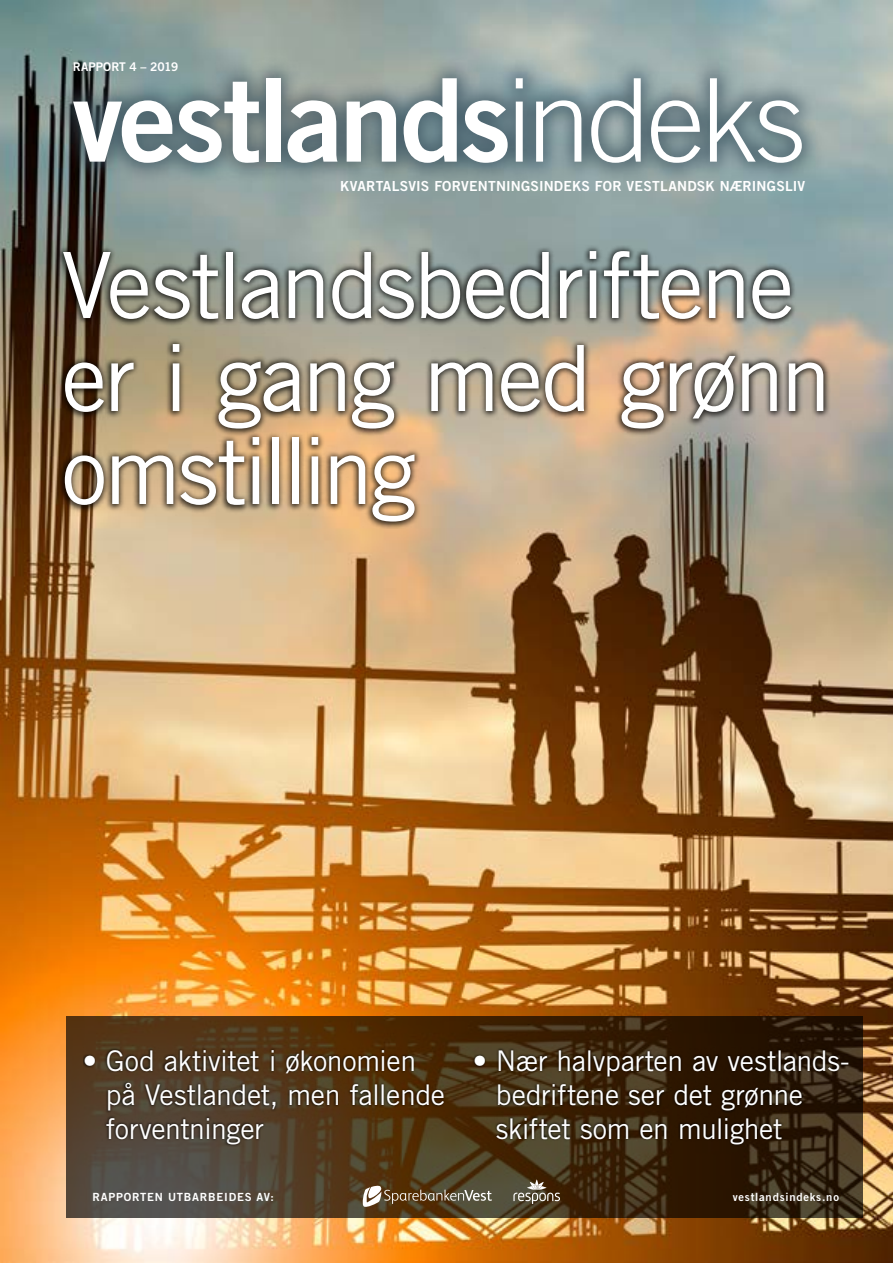
<style>
.page{position:relative;width:893px;height:1263px;background:#fff}
.page>*{position:absolute;margin:0;border:0;box-sizing:border-box;transform-origin:0 0}
.t1{font:115.5px "Trade Gothic Bold Two";letter-spacing:-.035em;color:#fff}
.t2{font:91.5px/93px "Trade Gothic";letter-spacing:-.035em;color:#fff}
.t3{font:28.5px/34.2px "Trade Gothic";letter-spacing:-.015em;color:#fff}
.t4{font:13.8px "Trade Gothic Bold Two";letter-spacing:.015em;color:#fff}
.t5{font:12px "Trade Gothic Bold Two";color:#fff}
.t6{font:11.25px "Trade Gothic Bold Two";letter-spacing:.07em;color:#fff}
.s1{font-family:"Trade Gothic";font-weight:300}
</style>
<div class="page">
<img style="left:0;top:0;width:893px;height:1263px">
<svg style="left:67px;top:1016px;width:796px;height:202px;background:#45321c"></svg>
<svg style="left:513px;top:1179px;width:47px;height:25px"></svg>
<svg style="left:361px;top:1185px;width:131px;height:23px;background:#72624a"></svg>
<div style="left:57px;top:245px;width:774px;height:284px;background:#000;opacity:.75"></div>
<div style="left:53px;top:56px;width:769px;height:128px;background:#384f5c;opacity:.75"></div>
<div style="left:83px;top:1047px;width:766px;height:99px;background:#000;opacity:.85"></div>
<p class="t5" style="left:73px;top:59px;width:107px">RAPPORT 4 – 2019</p>
<h1 class="t1" style="left:72px;top:49px;width:736px">vestlands<span class="s1">indeks</span></h1>
<p class="t4" style="left:340px;top:177px;width:467px">KVARTALSVIS FORVENTNINGSINDEKS FOR VESTLANDSK NÆRINGSLIV</p>
<h2 class="t2" style="left:61px;top:238px;width:772px">Vestlandsbedriftene er i gang med grønn omstilling</h2>
<p class="t3" style="left:106px;top:1043px;width:341px;text-indent:-23px">• God aktivitet i økonomien på Vestlandet, men fallende forventninger</p>
<p class="t3" style="left:496px;top:1043px;width:355px;text-indent:-23px">• Nær halvparten av vestlands&shy;bedriftene ser det grønne skiftet som en mulighet</p>
<p class="t6" style="left:93px;top:1190px;width:183px">RAPPORTEN UTBARBEIDES AV:</p>
<p class="t6" style="left:733px;top:1189px;width:108px">vestlandsindeks.no</p>
</div>
